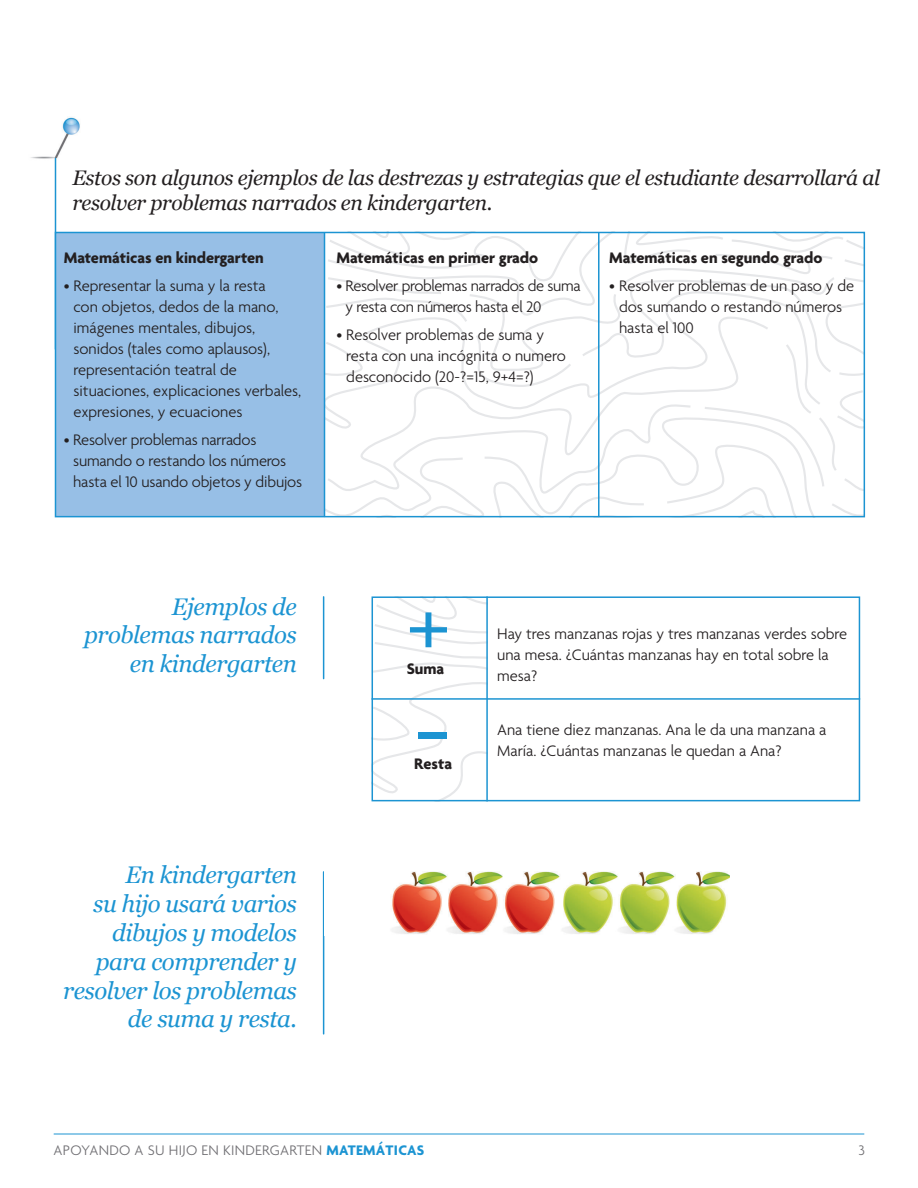
<style>
.page{position:relative;width:918px;height:1188px;background:#fff}
.page>*{position:absolute;margin:0;border:0;box-sizing:border-box;transform-origin:0 0}
.Bullet_Copy{font:300 114px "Agenda";color:#1c94d2}
.Bullet_Copy-2{font:300 99px "Agenda";color:#1c94d2}
.Call_Out{font:italic 24px/28.8px "Georgia";letter-spacing:-.02em;color:#1c94d2;text-align:right}
.Call_Out-2{font:italic 21px/25.2px "Georgia";letter-spacing:-.02em;color:#231f20}
.Bullet_Copy-3{font:300 16.5px/21px "Agenda";color:#231f20}
.Bullet_Copy-4{font:700 16.5px "Agenda";color:#231f20}
.Bullet_Copy-5{font:300 16.5px/21px "Agenda";letter-spacing:-.02em;color:#231f20}
.t1{font:300 15px "Agenda";letter-spacing:.02em;color:#717074}
.s1{font-weight:700;color:#1c94d2}
</style>
<div class="page">
<img style="left:31px;top:117px;width:49px;height:43px">
<hr style="left:55px;top:158px;width:1px;height:191px;background:#1c94d2">
<svg style="left:375px;top:599px;width:111px;height:199px"></svg>
<svg style="left:325px;top:235px;width:537px;height:279px"></svg>
<div style="left:56px;top:232px;width:268px;height:285px;background:#97bfe6"></div>
<hr style="left:598px;top:233px;width:2px;height:283px;background:#1c94d2">
<hr style="left:324px;top:233px;width:1px;height:283px;background:#1c94d2">
<hr style="left:54px;top:1134px;width:810px;height:1px;background:#1c94d2">
<div style="left:55px;top:232px;width:810px;height:285px;border:2px solid #1c94d2"></div>
<div style="left:372px;top:596px;width:488px;height:205px;border:2px solid #1c94d2"></div>
<hr style="left:372px;top:698px;width:488px;height:2px;background:#1c94d2">
<hr style="left:486px;top:596px;width:2px;height:205px;background:#1c94d2">
<hr style="left:323px;top:872px;width:1px;height:162px;background:#1c94d2">
<hr style="left:323px;top:597px;width:1px;height:82px;background:#1c94d2">
<img style="left:392px;top:871px;width:337px;height:63px">
<p class="Call_Out-2" style="left:72px;top:165px;width:809px">Estos son algunos ejemplos de las destrezas y estrategias que el estudiante desarrollará al resolver problemas narrados en kindergarten.</p>
<p class="Bullet_Copy-4" style="left:64px;top:249px;width:202px">Matemáticas en kindergarten</p>
<p class="Bullet_Copy-3" style="left:73px;top:276px;width:229px;text-indent:-10px">• Representar la suma y la resta<br>con objetos, dedos de la mano, imágenes mentales, dibujos, sonidos (tales como aplausos), representación teatral de situaciones, explicaciones verbales, expresiones, y ecuaciones</p>
<p class="Bullet_Copy-3" style="left:73px;top:430px;width:231px;text-indent:-9px">• Resolver problemas narrados sumando o restando los números hasta el 10 usando objetos y dibujos</p>
<p class="Bullet_Copy-4" style="left:336px;top:249px;width:203px">Matemáticas en primer grado</p>
<p class="Bullet_Copy-5" style="left:346px;top:276px;width:237px;text-indent:-9px">• Resolver problemas narrados de suma y resta con números hasta el 20</p>
<p class="Bullet_Copy-3" style="left:346px;top:325px;width:221px;text-indent:-10px">• Resolver problemas de suma y resta con una incógnita o numero desconocido (20-?=15, 9+4=?)</p>
<p class="Bullet_Copy-4" style="left:609px;top:249px;width:215px">Matemáticas en segundo grado</p>
<p class="Bullet_Copy-3" style="left:619px;top:276px;width:237px;text-indent:-10px">• Resolver problemas de un paso y de dos sumando o restando números hasta el 100</p>
<p class="Call_Out" style="left:84px;top:592px;width:214px">Ejemplos de problemas narrados en kindergarten</p>
<p class="Call_Out" style="left:63px;top:861px;width:235px">En kindergarten<br>su hijo usará varios dibujos y modelos para comprender y resolver los problemas de suma y resta.</p>
<p class="Bullet_Copy-2" style="left:406px;top:572px;width:47px">+</p>
<p class="Bullet_Copy-4" style="left:407px;top:659px;width:39px">Suma</p>
<p class="Bullet_Copy" style="left:413px;top:669px;width:40px">-</p>
<p class="Bullet_Copy-4" style="left:414px;top:755px;width:40px">Resta</p>
<p class="Bullet_Copy-3" style="left:497px;top:624px;width:352px">Hay tres manzanas rojas y tres manzanas verdes sobre una mesa. ¿Cuántas manzanas hay en total sobre la mesa?</p>
<p class="Bullet_Copy-3" style="left:497px;top:720px;width:331px">Ana tiene diez manzanas. Ana le da una manzana a<br>María. ¿Cuántas manzanas le quedan a Ana?</p>
<p class="t1" style="left:54px;top:1142px;width:372px">APOYANDO A SU HIJO EN KINDERGARTEN <span class="s1">MATEMÁTICAS</span></p>
<p class="t1" style="left:859px;top:1142px;width:8px">3</p>
</div>
